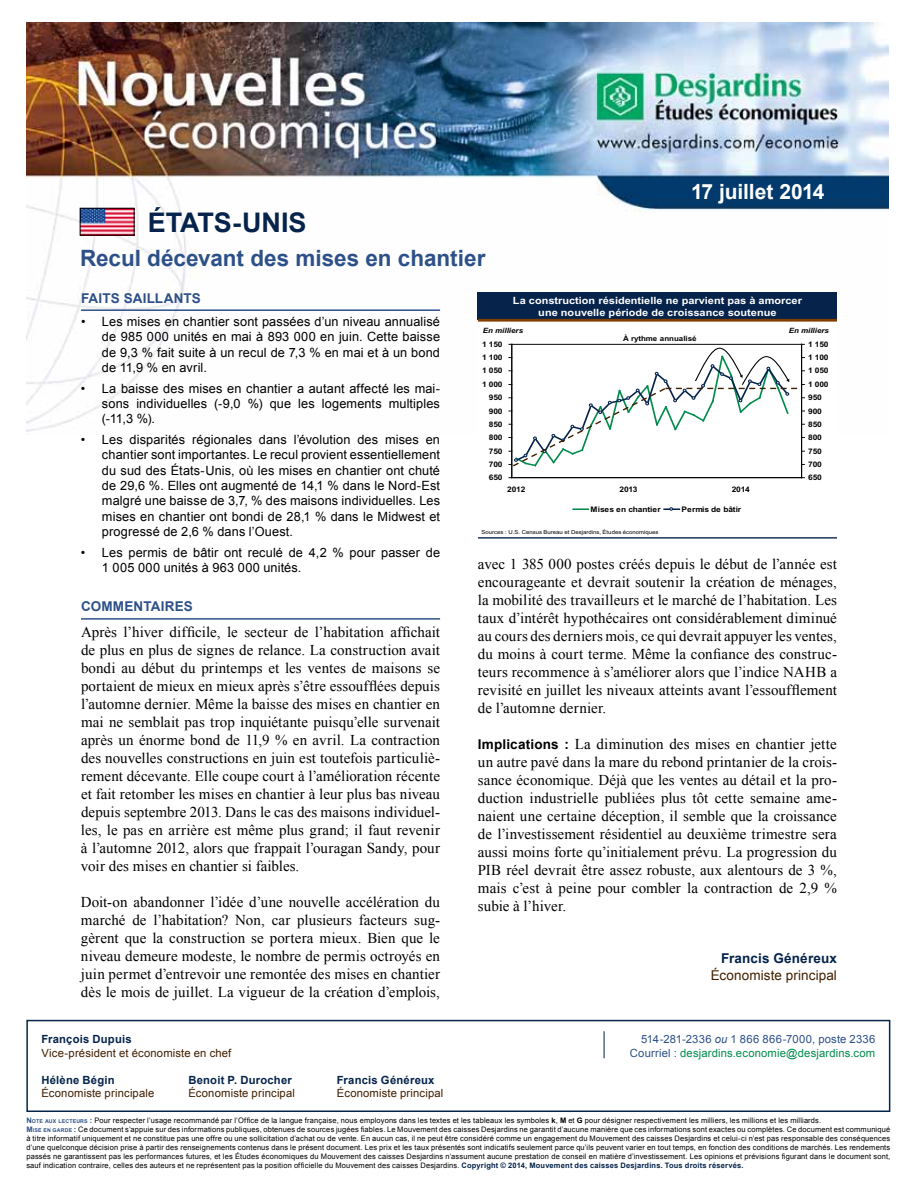
<style>
.page{position:relative;width:918px;height:1188px;background:#fff}
.page>*{position:absolute;margin:0;border:0;box-sizing:border-box;transform-origin:0 0}
.t1{font:700 27px "Arial";color:#05234b}
.t2{font:700 22.5px "Arial";color:#2d5088}
.t3{font:700 21px "Arial";letter-spacing:-.005em;color:#fff}
.t4{font:15px/18px "Times New Roman";letter-spacing:.005em;color:#000;text-align:justify}
.t5{font:700 13.5px "Arial";letter-spacing:.015em;color:#2d5088}
.t6{font:13.5px "Arial";letter-spacing:.005em;color:#401f00}
.t7{font:700 13.5px "Arial";letter-spacing:.01em;color:#05234b}
.t8{font:12.75px/15.3px "Arial";letter-spacing:.01em;color:#000;text-align:justify}
.t9{font:11.25px "Arial";letter-spacing:.015em;color:#401f00}
.t10{font:700 11.25px "Arial";letter-spacing:.02em;color:#05234b}
.t11{font:11.25px "Arial";letter-spacing:.015em;color:#008b4d}
.t12{font:11.25px "Arial";letter-spacing:.015em;color:#2d5088}
.t13{font:700 10.05px/12px "Arial";color:#fff;text-align:center;scale:1.1 1}
.t14{font:700 7.65px "Arial";letter-spacing:-.025em;color:#000;scale:1.1 1}
.t15{font:7.5px/9px "Arial";letter-spacing:.02em;color:#000}
.t16{font:italic 700 7.2px "Arial";color:#000;scale:1.1 1}
.t17{font:700 7.2px "Arial";color:#000;scale:1.1 1}
.t18{font:5.4px "Arial";letter-spacing:.005em;color:#000;scale:1.1 1}
.s1{font-family:"Arial";font-weight:700;font-size:13.5px}
.s2{font-style:italic}
.s3{color:#2d5088}
.s4{font-weight:700;color:#2d5088}
.s5{font-weight:700;font-size:5.25px;color:#2d5088}
.s6{font-weight:700}
.s7{font-weight:700;color:#05234b}
</style>
<div class="page">
<img style="left:26px;top:23px;width:862px;height:409px">
<svg style="left:26px;top:1019px;width:865px;height:93px"></svg>
<svg style="left:604px;top:1031px;width:1px;height:27px"></svg>
<hr style="left:81px;top:309px;width:359px;height:2px;background:#2d5088">
<hr style="left:81px;top:618px;width:359px;height:2px;background:#2d5088">
<div style="left:478px;top:293px;width:359px;height:246px;background:#fff"></div>
<div style="left:478px;top:293px;width:359px;height:27px;background:#05234b"></div>
<hr style="left:478px;top:319px;width:359px;height:3px;background:#803f00">
<hr style="left:478px;top:537px;width:359px;height:2px;background:#05234b">
<hr style="left:512px;top:344px;width:1px;height:134px;background:#000">
<hr style="left:512px;top:477px;width:290px;height:1px;background:#000">
<hr style="left:801px;top:344px;width:1px;height:134px;background:#000">
<svg style="left:573px;top:508px;width:15px;height:2px"></svg>
<svg style="left:664px;top:507px;width:15px;height:4px"></svg>
<svg style="left:509px;top:344px;width:295px;height:124px"></svg>
<img style="left:82px;top:210px;width:50px;height:23px">
<div style="left:80px;top:208px;width:54px;height:27px;border:1px solid #000"></div>
<h1 class="t1" style="left:148px;top:205px;width:160px">États-Unis</h1>
<h2 class="t2" style="left:80px;top:243px;width:407px">Recul décevant des mises en chantier</h2>
<h3 class="t3" style="left:691px;top:178px;width:135px">17 juillet 2014</h3>
<p class="t5" style="left:81px;top:289px;width:121px">Faits saillants</p>
<p class="t8" style="left:102px;top:314px;width:340px;text-indent:-21px">• Les mises en chantier sont passées d’un niveau annualisé de 985 000 unités en mai à 893 000 en juin. Cette baisse de 9,3 % fait suite à un recul de 7,3 % en mai et à un bond de 11,9 % en avril.</p>
<p class="t8" style="left:102px;top:381px;width:340px;text-indent:-21px">• La baisse des mises en chantier a autant affecté les mai&shy;sons individuelles (-9,0 %) que les logements multiples (-11,3 %).</p>
<p class="t8" style="left:102px;top:432px;width:340px;text-indent:-21px">• Les disparités régionales dans l’évolution des mises en chantier sont importantes. Le recul provient essentiellement du sud des États‑Unis, où les mises en chantier ont chuté de 29,6 %. Elles ont augmenté de 14,1 % dans le Nord-Est malgré une baisse de 3,7, % des maisons individuelles. Les mises en chantier ont bondi de 28,1 % dans le Midwest et progressé de 2,6 % dans l’Ouest.</p>
<p class="t8" style="left:102px;top:545px;width:340px;text-indent:-21px">• Les permis de bâtir ont reculé de 4,2 % pour passer de<br>1 005 000 unités à 963 000 unités.</p>
<p class="t5" style="left:81px;top:598px;width:113px">Comm entaires</p>
<p class="t4" style="left:81px;top:623px;width:361px">Après l’hiver difficile, le secteur de l’habitation affichait de plus en plus de signes de relance. La construction avait bondi au début du printemps et les ventes de maisons se portaient de mieux en mieux après s’être essoufflées depuis l’automne dernier. Même la baisse des mises en chantier en mai ne semblait pas trop inquiétante puisqu’elle survenait après un énorme bond de 11,9 % en avril. La contraction des nouvelles constructions en juin est toutefois particuliè&shy;rement décevante. Elle coupe court à l’amélioration récente et fait retomber les mises en chantier à leur plus bas niveau depuis septembre 2013. Dans le cas des maisons individuel&shy;les, le pas en arrière est même plus grand; il faut revenir à l’automne 2012, alors que frappait l’ouragan Sandy, pour voir des mises en chantier si faibles.</p>
<p class="t4" style="left:81px;top:893px;width:361px">Doit-on abandonner l’idée d’une nouvelle accélération du marché de l’habitation? Non, car plusieurs facteurs sug&shy;gèrent que la construction se portera mieux. Bien que le niveau demeure modeste, le nombre de permis octroyés en juin permet d’entrevoir une remontée des mises en chantier dès le mois de juillet. La vigueur de la création d’emplois,</p>
<p class="t13" style="left:513px;top:295px;width:264px">La construction résidentielle ne parvient pas à amorcer une nouvelle période de croissance soutenue</p>
<p class="t16" style="left:483px;top:326px;width:38px">En milliers</p>
<p class="t16" style="left:789px;top:326px;width:38px">En milliers</p>
<p class="t17" style="left:623px;top:334px;width:68px">À rythme annualisé</p>
<p class="t14" style="left:482px;top:340px;width:20px">1 150</p>
<p class="t14" style="left:808px;top:340px;width:20px">1 150</p>
<p class="t14" style="left:482px;top:353px;width:20px">1 100</p>
<p class="t14" style="left:808px;top:353px;width:20px">1 100</p>
<p class="t14" style="left:482px;top:366px;width:20px">1 050</p>
<p class="t14" style="left:808px;top:366px;width:20px">1 050</p>
<p class="t14" style="left:482px;top:380px;width:20px">1 000</p>
<p class="t14" style="left:808px;top:380px;width:20px">1 000</p>
<p class="t14" style="left:489px;top:393px;width:14px">950</p>
<p class="t14" style="left:808px;top:393px;width:14px">950</p>
<p class="t14" style="left:489px;top:406px;width:14px">900</p>
<p class="t14" style="left:808px;top:406px;width:14px">900</p>
<p class="t14" style="left:489px;top:420px;width:14px">850</p>
<p class="t14" style="left:808px;top:420px;width:14px">850</p>
<p class="t14" style="left:489px;top:433px;width:14px">800</p>
<p class="t14" style="left:808px;top:433px;width:14px">800</p>
<p class="t14" style="left:489px;top:447px;width:14px">750</p>
<p class="t14" style="left:808px;top:447px;width:14px">750</p>
<p class="t14" style="left:489px;top:460px;width:14px">700</p>
<p class="t14" style="left:808px;top:460px;width:14px">700</p>
<p class="t14" style="left:489px;top:473px;width:14px">650</p>
<p class="t14" style="left:808px;top:473px;width:14px">650</p>
<p class="t14" style="left:507px;top:485px;width:18px">2012</p>
<p class="t14" style="left:620px;top:485px;width:18px">2013</p>
<p class="t14" style="left:732px;top:485px;width:18px">2014</p>
<p class="t14" style="left:591px;top:505px;width:65px">Mises en chantier</p>
<p class="t14" style="left:682px;top:505px;width:56px">Permis de bâtir</p>
<p class="t18" style="left:481px;top:529px;width:162px">Sources : U.S. Census Bureau et Desjardins, Études économiques</p>
<p class="t4" style="left:478px;top:555px;width:361px">avec 1 385 000 postes créés depuis le début de l’année est encourageante et devrait soutenir la création de ménages, la mobilité des travailleurs et le marché de l’habitation. Les taux d’intérêt hypothécaires ont considérablement diminué au cours des derniers mois, ce qui devrait appuyer les ventes, du moins à court terme. Même la confiance des construc&shy;teurs recommence à s’améliorer alors que l’indice NAHB a revisité en juillet les niveaux atteints avant l’essoufflement de l’automne dernier.</p>
<p class="t4" style="left:478px;top:735px;width:361px"><span class="s1">Implications :</span> La diminution des mises en chantier jette un autre pavé dans la mare du rebond printanier de la crois&shy;sance économique. Déjà que les ventes au détail et la pro&shy;duction industrielle publiées plus tôt cette semaine ame&shy;naient une certaine déception, il semble que la croissance de l’investissement résidentiel au deuxième trimestre sera aussi moins forte qu’initialement prévu. La progression du PIB réel devrait être assez robuste, aux alentours de 3 %, mais c’est à peine pour combler la contraction de 2,9 % subie à l’hiver.</p>
<p class="t7" style="left:721px;top:950px;width:117px">Francis Généreux</p>
<p class="t6" style="left:711px;top:966px;width:128px">Économiste principal</p>
<p class="t10" style="left:41px;top:1032px;width:92px">François Dupuis</p>
<p class="t12" style="left:641px;top:1032px;width:236px">514-281-2336 <span class="s2">ou</span> 1 866 866-7000, poste 2336</p>
<p class="t9" style="left:41px;top:1045px;width:192px">Vice-président et économiste en chef</p>
<p class="t11" style="left:630px;top:1045px;width:247px"><span class="s3">Courriel :</span> desjardins.economie@desjardins.com</p>
<p class="t10" style="left:41px;top:1072px;width:75px">Hélène Bégin</p>
<p class="t10" style="left:188px;top:1072px;width:105px">Benoit P. Durocher</p>
<p class="t10" style="left:337px;top:1072px;width:99px">Francis Généreux</p>
<p class="t9" style="left:41px;top:1086px;width:114px">Économiste principale</p>
<p class="t9" style="left:188px;top:1086px;width:108px">Économiste principal</p>
<p class="t9" style="left:337px;top:1086px;width:108px">Économiste principal</p>
<p class="t15" style="left:26px;top:1116px;width:865px"><span class="s4">N</span><span class="s5">OTE AUX LECTEURS</span> <span class="s4">:</span> Pour respecter l’usage recommandé par l’Office de la langue française, nous employons dans les textes et les tableaux les symboles <span class="s6">k</span>, <span class="s6">M</span> et <span class="s6">G</span> pour désigner respectivement les milliers, les millions et les milliards.<br><span class="s4">M</span><span class="s5">ISE EN GARDE</span> <span class="s4">:</span> Ce document s’appuie sur des informations publiques, obtenues de sources jugées fiables. Le Mouvement des caisses Desjardins ne garantit d’aucune manière que ces informations sont exactes ou complètes. Ce document est communiqué à titre informatif uniquement et ne constitue pas une offre ou une sollicitation d’achat ou de vente. En aucun cas, il ne peut être considéré comme un engagement du Mouvement des caisses Desjardins et celui-ci n’est pas responsable des conséquences d’une quelconque décision prise à partir des renseignements contenus dans le présent document. Les prix et les taux présentés sont indicatifs seulement parce qu’ils peuvent varier en tout temps, en fonction des conditions de marchés. Les rendements passés ne garantissent pas les performances futures, et les Études économiques du Mouvement des caisses Desjardins n’assument aucune prestation de conseil en matière d’investissement. Les opinions et prévisions figurant dans le document sont, sauf indication contraire, celles des auteurs et ne représentent pas la position officielle du Mouvement des caisses Desjardins. <span class="s7">Copyright © 2014, Mouvement des caisses Desjardins. Tous droits réservés.</span></p>
</div>
